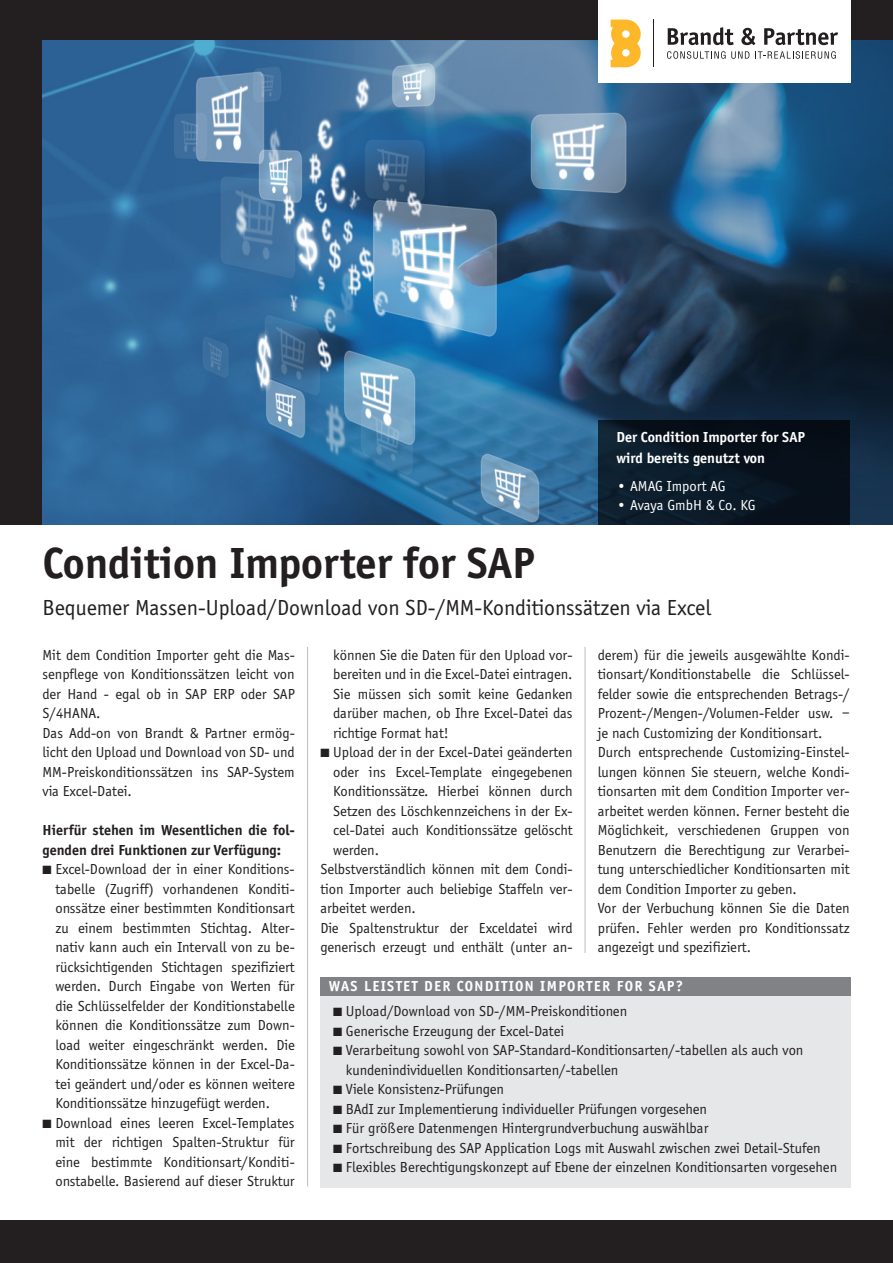
<style>
.page{position:relative;width:893px;height:1263px;background:#fff}
.page>*{position:absolute;margin:0;border:0;box-sizing:border-box;transform-origin:0 0}
.Headline{font:700 45px "Officina Sans";color:#231f20}
.Vorspann{font:22.5px "Officina Sans";color:#231f20}
.Grundschrift{font:15px/19.5px "Officina Sans";color:#231f20;text-align:justify}
.Grundschrift-2{font:700 15px/19.5px "Officina Sans";color:#231f20}
.Kastenhead{font:700 15px/21px "Officina Sans";color:#fff}
.Kastenhead-2{font:700 15px "Officina Sans";letter-spacing:.09em;color:#fff}
.Grundschrift-3{font:15px "Officina Sans";color:#fff}
</style>
<div class="page">
<div style="left:320px;top:980px;width:530px;height:208px;background:#e6e7e9"></div>
<div style="left:0;top:0;width:893px;height:524px;background:#231f20"></div>
<div style="left:0;top:1220px;width:893px;height:43px;background:#231f20"></div>
<img style="left:43px;top:41px;width:850px;height:483px">
<div style="left:598px;top:0;width:252px;height:83px;background:#fff"></div>
<svg style="left:611px;top:20px;width:30px;height:47px"></svg>
<hr style="left:653px;top:20px;width:1px;height:47px;background:#231f20">
<svg style="left:668px;top:27px;width:66px;height:18px"></svg>
<svg style="left:741px;top:28px;width:14px;height:17px"></svg>
<svg style="left:764px;top:28px;width:74px;height:17px"></svg>
<svg style="left:667px;top:51px;width:82px;height:8px"></svg>
<svg style="left:755px;top:51px;width:81px;height:8px"></svg>
<div style="left:320px;top:977px;width:531px;height:18px;background:#808285"></div>
<hr style="left:307px;top:647px;width:1px;height:539px;background:#bcbdc0">
<hr style="left:585px;top:647px;width:1px;height:306px;background:#bcbdc0">
<svg style="left:598px;top:420px;width:252px;height:104px;background:#091622"></svg>
<p class="Headline" style="left:43px;top:536px;width:494px">Condition Importer for SAP</p>
<p class="Kastenhead" style="left:616px;top:426px;width:190px">Der Condition Importer for SAP wird bereits genutzt von</p>
<p class="Grundschrift-3" style="left:616px;top:477px;width:111px">• AMAG Import AG</p>
<p class="Grundschrift-3" style="left:616px;top:497px;width:141px">• Avaya GmbH &amp; Co. KG</p>
<p class="Vorspann" style="left:43px;top:595px;width:670px">Bequemer Massen-Upload/Download von SD-/MM-Konditionssätzen via Excel</p>
<p class="Grundschrift" style="left:43px;top:645px;width:254px">Mit dem Condition Importer geht die Mas&shy;senpflege von Konditionssätzen leicht von der Hand - egal ob in SAP ERP oder SAP S/4HANA.</p>
<p class="Grundschrift" style="left:43px;top:723px;width:254px">Das Add-on von Brandt &amp; Partner ermög&shy;licht den Upload und Download von SD- und MM-Preiskonditionssätzen ins SAP-System via Excel-Datei.</p>
<p class="Grundschrift-2" style="left:43px;top:820px;width:254px">Hierfür stehen im Wesentlichen die fol&shy;genden drei Funktionen zur Verfügung:</p>
<p class="Grundschrift" style="left:55px;top:860px;width:241px;text-indent:-13px">■ Excel-Download der in einer Konditions&shy;tabelle (Zugriff) vorhandenen Konditi&shy;onssätze einer bestimmten Konditionsart zu einem bestimmten Stichtag. Alter&shy;nativ kann auch ein Intervall von zu be&shy;rücksichtigenden Stichtagen spezifiziert werden. Durch Eingabe von Werten für die Schlüsselfelder der Konditionstabelle können die Konditionssätze zum Down&shy;load weiter eingeschränkt werden. Die Konditionssätze können in der Excel-Da&shy;tei geändert und/oder es können weitere Konditionssätze hinzugefügt werden.</p>
<p class="Grundschrift" style="left:55px;top:1113px;width:241px;text-indent:-13px">■ Download eines leeren Excel-Templates mit der richtigen Spalten-Struktur für eine bestimmte Konditionsart/Konditi&shy;onstabelle. Basierend auf dieser Struktur</p>
<p class="Grundschrift" style="left:598px;top:645px;width:253px">derem) für die jeweils ausgewählte Kondi&shy;tionsart/Konditionstabelle die Schlüssel&shy;felder sowie die entsprechenden Betrags-/ Prozent-/Mengen-/Volumen-Felder usw. – je nach Customizing der Konditionsart.</p>
<p class="Grundschrift" style="left:598px;top:743px;width:253px">Durch entsprechende Customizing-Einstel&shy;lungen können Sie steuern, welche Kondi&shy;tionsarten mit dem Condition Importer ver&shy;arbeitet werden können. Ferner besteht die Möglichkeit, verschiedenen Gruppen von Benutzern die Berechtigung zur Verarbei&shy;tung unterschiedlicher Konditionsarten mit dem Condition Importer zu geben.</p>
<p class="Grundschrift" style="left:598px;top:899px;width:253px">Vor der Verbuchung können Sie die Daten prüfen. Fehler werden pro Konditionssatz angezeigt und spezifiziert.</p>
<p class="Grundschrift" style="left:333px;top:645px;width:241px">können Sie die Daten für den Upload vor&shy;bereiten und in die Excel-Datei eintragen.<br>Sie müssen sich somit keine Gedanken darüber machen, ob Ihre Excel-Datei das richtige Format hat!</p>
<p class="Grundschrift" style="left:333px;top:743px;width:241px;text-indent:-13px">■ Upload der in der Excel-Datei geänderten oder ins Excel-Template eingegebenen Konditionssätze. Hierbei können durch Setzen des Löschkennzeichens in der Ex&shy;cel-Datei auch Konditionssätze gelöscht werden.</p>
<p class="Grundschrift" style="left:320px;top:860px;width:254px">Selbstverständlich können mit dem Condi&shy;tion Importer auch beliebige Staffeln ver&shy;arbeitet werden.</p>
<p class="Grundschrift" style="left:320px;top:918px;width:254px">Die Spaltenstruktur der Exceldatei wird generisch erzeugt und enthält (unter an-</p>
<p class="Kastenhead-2" style="left:329px;top:977px;width:356px">WAS LEISTET DER CONDITION IMPORTER FOR SAP?</p>
<p class="Grundschrift" style="left:333px;top:1002px;width:296px">■ Upload/Download von SD-/MM-Preiskonditionen</p>
<p class="Grundschrift" style="left:333px;top:1021px;width:233px">■ Generische Erzeugung der Excel-Datei</p>
<p class="Grundschrift" style="left:346px;top:1041px;width:459px;text-indent:-13px">■ Verarbeitung sowohl von SAP-Standard-Konditionsarten/-tabellen als auch von kundenindividuellen Konditionsarten/-tabellen</p>
<p class="Grundschrift" style="left:333px;top:1080px;width:173px">■ Viele Konsistenz-Prüfungen</p>
<p class="Grundschrift" style="left:333px;top:1099px;width:376px">■ BAdI zur Implementierung individueller Prüfungen vorgesehen</p>
<p class="Grundschrift" style="left:333px;top:1119px;width:377px">■ Für größere Datenmengen Hintergrundverbuchung auswählbar</p>
<p class="Grundschrift" style="left:333px;top:1138px;width:489px">■ Fortschreibung des SAP Application Logs mit Auswahl zwischen zwei Detail-Stufen</p>
<p class="Grundschrift" style="left:333px;top:1158px;width:506px">■ Flexibles Berechtigungskonzept auf Ebene der einzelnen Konditionsarten vorgesehen</p>
</div>
